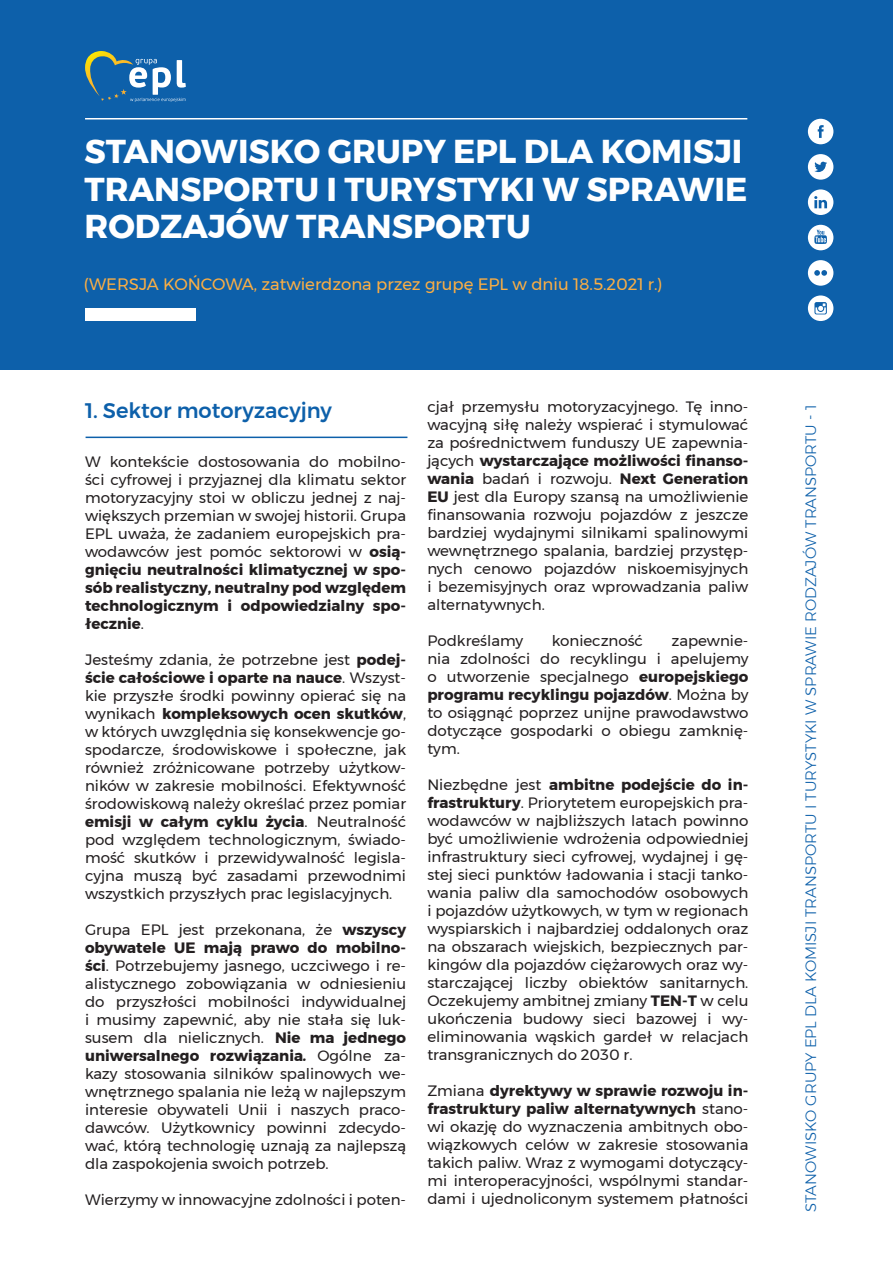
<style>
.page{position:relative;width:893px;height:1263px;background:#fff}
.page>*{position:absolute;margin:0;border:0;box-sizing:border-box;transform-origin:0 0}
.t1{font:700 33px/37.5px "Montserrat";color:#fff}
.Titre_bleu{font:500 21px "Montserrat";color:#0d60aa}
.t2{font:16.5px "Montserrat";color:#fbae44}
.t3{font:15px/18px "Montserrat";color:#231f20;text-align:justify}
.t4{font:300 15px "Montserrat";color:#0d60aa}
.s1{font-weight:700}
.s2{font-weight:700;font-style:italic}
</style>
<div class="page">
<div style="left:0;top:0;width:893px;height:370px;background:#0d60aa"></div>
<svg style="left:85px;top:51px;width:101px;height:51px"></svg>
<hr style="left:85px;top:118px;width:662px;height:1px;background:#fff">
<div style="left:85px;top:308px;width:111px;height:13px;background:#fff"></div>
<svg style="left:808px;top:119px;width:25px;height:25px"></svg>
<svg style="left:808px;top:154px;width:25px;height:26px"></svg>
<svg style="left:808px;top:189px;width:25px;height:26px"></svg>
<svg style="left:808px;top:260px;width:25px;height:26px"></svg>
<svg style="left:808px;top:295px;width:25px;height:26px"></svg>
<svg style="left:808px;top:225px;width:25px;height:25px"></svg>
<hr style="left:86px;top:437px;width:321px;height:1px;background:#0d60aa">
<p class="t1" style="left:85px;top:133px;width:664px">STANOWISKO GRUPY EPL DLA KOMISJI<br>TRANSPORTU I TURYSTYKI W SPRAWIE<br>RODZAJÓW TRANSPORTU</p>
<p class="t2" style="left:84px;top:272px;width:580px">(WERSJA KOŃCOWA, zatwierdzona przez grupę EPL w dniu 18.5.2021 r.)</p>
<p class="Titre_bleu" style="left:85px;top:394px;width:248px">1. Sektor motoryzacyjny</p>
<p class="t3" style="left:85px;top:453px;width:323px">W kontekście dostosowania do mobilno&shy;ści cyfrowej i przyjaznej dla klimatu sektor motoryzacyjny stoi w obliczu jednej z naj&shy;większych przemian w swojej historii. Grupa EPL uważa, że zadaniem europejskich pra&shy;wodawców jest pomóc sektorowi w <span class="s1">osią&shy;gnięciu neutralności klimatycznej w spo&shy;sób realistyczny, neutralny pod względem technologicznym i odpowiedzialny spo&shy;łecznie</span>.</p>
<p class="t3" style="left:85px;top:651px;width:323px">Jesteśmy zdania, że potrzebne jest <span class="s1">podej&shy;ście całościowe i oparte na nauce</span>. Wszyst&shy;kie przyszłe środki powinny opierać się na wynikach <span class="s1">kompleksowych ocen skutków</span>, w których uwzględnia się konsekwencje go&shy;spodarcze, środowiskowe i społeczne, jak również zróżnicowane potrzeby użytkow&shy;ników w zakresie mobilności. Efektywność środowiskową należy określać przez pomiar <span class="s1">emisji w całym cyklu życia</span>. Neutralność pod względem technologicznym, świado&shy;mość skutków i przewidywalność legisla&shy;cyjna muszą być zasadami przewodnimi wszystkich przyszłych prac legislacyjnych.</p>
<p class="t3" style="left:85px;top:921px;width:323px">Grupa EPL jest przekonana, że <span class="s1">wszyscy obywatele UE mają prawo do mobilno&shy;ści</span>. Potrzebujemy jasnego, uczciwego i re&shy;alistycznego zobowiązania w odniesieniu do przyszłości mobilności indywidualnej i musimy zapewnić, aby nie stała się luk&shy;susem dla nielicznych. <span class="s1">Nie ma jednego uniwersalnego rozwiązania</span><span class="s2">.</span> Ogólne za&shy;kazy stosowania silników spalinowych we&shy;wnętrznego spalania nie leżą w najlepszym interesie obywateli Unii i naszych praco&shy;dawców. Użytkownicy powinni zdecydo&shy;wać, którą technologię uznają za najlepszą dla zaspokojenia swoich potrzeb.</p>
<p class="t3" style="left:85px;top:1191px;width:323px">Wierzymy w innowacyjne zdolności i poten-</p>
<p class="t3" style="left:427px;top:397px;width:323px">cjał przemysłu motoryzacyjnego. Tę inno&shy;wacyjną siłę należy wspierać i stymulować za pośrednictwem funduszy UE zapewnia&shy;jących <span class="s1">wystarczające możliwości finanso&shy;wania</span> badań i rozwoju. <span class="s1">Next Generation EU</span> jest dla Europy szansą na umożliwienie finansowania rozwoju pojazdów z jeszcze bardziej wydajnymi silnikami spalinowymi wewnętrznego spalania, bardziej przystęp&shy;nych cenowo pojazdów niskoemisyjnych i bezemisyjnych oraz wprowadzania paliw alternatywnych.</p>
<p class="t3" style="left:427px;top:631px;width:97px">Podkreślamy</p>
<p class="t3" style="left:552px;top:631px;width:93px">konieczność</p>
<p class="t3" style="left:427px;top:631px;width:323px;text-indent:244px">zapewnie&shy;nia zdolności do recyklingu i apelujemy o utworzenie specjalnego <span class="s1">europejskiego programu recyklingu pojazdów</span>. Można by to osiągnąć poprzez unijne prawodawstwo dotyczące gospodarki o obiegu zamknię&shy;tym.</p>
<p class="t3" style="left:427px;top:775px;width:323px">Niezbędne jest <span class="s1">ambitne podejście do in&shy;frastruktury</span>. Priorytetem europejskich pra&shy;wodawców w najbliższych latach powinno być umożliwienie wdrożenia odpowiedniej infrastruktury sieci cyfrowej, wydajnej i gę&shy;stej sieci punktów ładowania i stacji tanko&shy;wania paliw dla samochodów osobowych i pojazdów użytkowych, w tym w regionach wyspiarskich i najbardziej oddalonych oraz na obszarach wiejskich, bezpiecznych par&shy;kingów dla pojazdów ciężarowych oraz wy&shy;starczającej liczby obiektów sanitarnych.<br>Oczekujemy ambitnej zmiany <span class="s1">TEN-T</span> w celu ukończenia budowy sieci bazowej i wy&shy;eliminowania wąskich gardeł w relacjach transgranicznych do 2030 r.</p>
<p class="t3" style="left:427px;top:1081px;width:323px">Zmiana <span class="s1">dyrektywy w sprawie rozwoju in&shy;frastruktury paliw alternatywnych</span> stano&shy;wi okazję do wyznaczenia ambitnych obo&shy;wiązkowych celów w zakresie stosowania takich paliw. Wraz z wymogami dotyczący&shy;mi interoperacyjności, wspólnymi standar&shy;dami i ujednoliconym systemem płatności</p>
<p class="t4" style="left:799px;top:1212px;width:808px;rotate:-90deg">STANOWISKO GRUPY EPL DLA KOMISJI TRANSPORTU I TURYSTYKI W SPRAWIE RODZAJÓW TRANSPORTU - 1</p>
</div>
